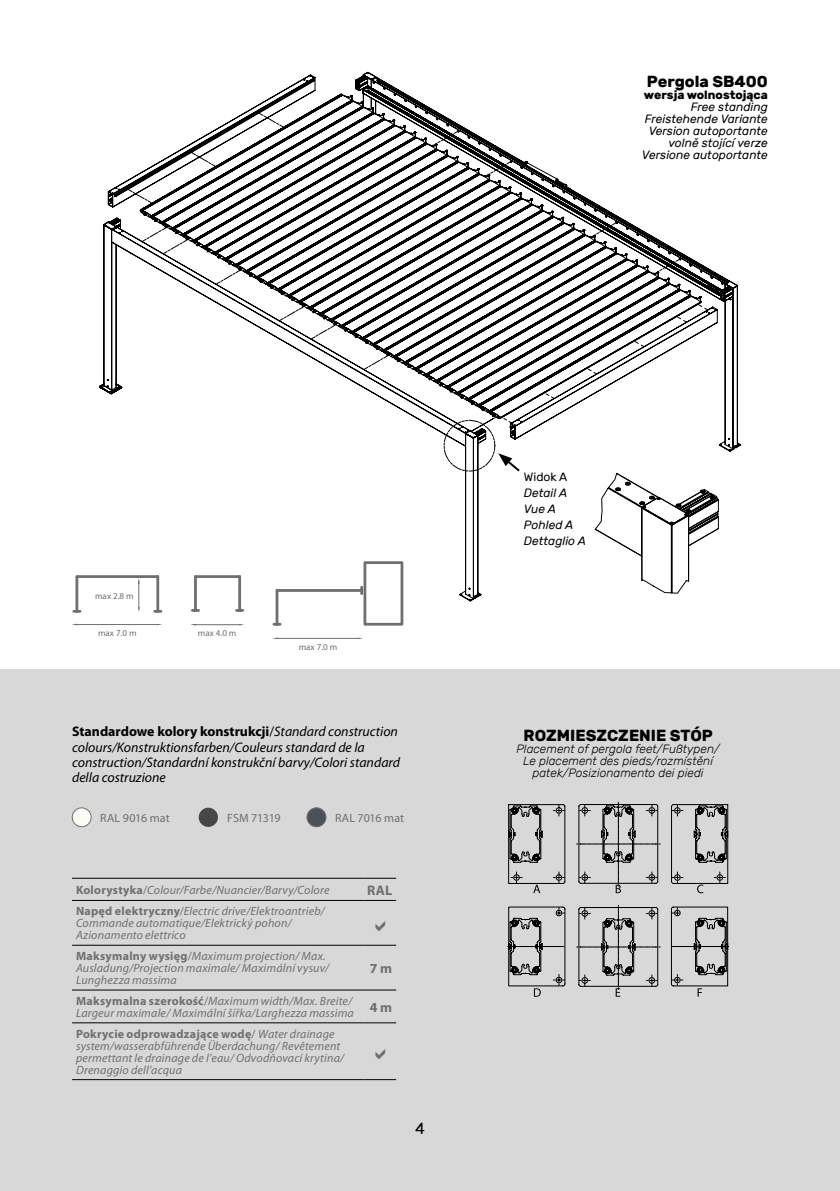
<style>
.page{position:relative;width:840px;height:1191px;background:#fff}
.page>*{position:absolute;margin:0;border:0;box-sizing:border-box;transform-origin:0 0}
.t1{font:700 16px "Rubik";color:#000}
.t2{font:16px "Rubik";color:#000}
.t3{font:italic 13.8px/15.2px "Myriad Pro";color:#000}
.t4{font:700 13.8px "Myriad Pro";color:#706f6f}
.t5{font:italic 12px/12px "Myriad Pro";letter-spacing:.015em;color:#706f6f}
.t6{font:italic 12px/12px "Rubik";color:#000;text-align:right}
.t7{font:italic 300 12px/12px "Rubik";color:#000;text-align:center}
.t8{font:12px "Myriad Pro";letter-spacing:.005em;color:#706f6f}
.t9{font:700 12px "Rubik";color:#000}
.t10{font:12px "Myriad Pro";letter-spacing:-.025em;color:#706f6f}
.t11{font:12px "Rubik";color:#000}
.t12{font:9px "Myriad Pro";color:#706f6f}
.s1{font-weight:700;font-style:normal}
.s2{font-style:normal}
</style>
<div class="page">
<div style="left:0;top:669px;width:839px;height:522px;background:#d8d8d8"></div>
<hr style="left:72px;top:878px;width:291px;height:1px;background:#000">
<hr style="left:363px;top:878px;width:33px;height:1px;background:#000">
<hr style="left:72px;top:900px;width:291px;height:1px;background:#000">
<hr style="left:363px;top:900px;width:33px;height:1px;background:#000">
<hr style="left:72px;top:945px;width:291px;height:1px;background:#000">
<hr style="left:363px;top:945px;width:33px;height:1px;background:#000">
<hr style="left:72px;top:989px;width:291px;height:1px;background:#000">
<hr style="left:363px;top:989px;width:33px;height:1px;background:#000">
<hr style="left:72px;top:1022px;width:291px;height:1px;background:#000">
<hr style="left:363px;top:1022px;width:33px;height:1px;background:#000">
<hr style="left:72px;top:1079px;width:291px;height:1px;background:#000">
<hr style="left:363px;top:1079px;width:33px;height:1px;background:#000">
<img style="left:72px;top:807px;width:19px;height:20px;border-radius:10px">
<div style="left:72px;top:807px;width:19px;height:20px;border:1px solid #706f6f;border-radius:50%"></div>
<img style="left:307px;top:807px;width:19px;height:20px;border-radius:10px">
<div style="left:307px;top:807px;width:19px;height:20px;border:1px solid #706f6f;border-radius:50%"></div>
<img style="left:198px;top:807px;width:20px;height:20px;border-radius:10px">
<svg style="left:508px;top:804px;width:57px;height:89px"></svg>
<svg style="left:576px;top:802px;width:84px;height:91px"></svg>
<svg style="left:671px;top:804px;width:56px;height:89px"></svg>
<svg style="left:507px;top:905px;width:222px;height:91px"></svg>
<svg style="left:99px;top:71px;width:642px;height:531px"></svg>
<svg style="left:111px;top:94px;width:590px;height:353px"></svg>
<svg style="left:680px;top:101px;width:20px;height:296px"></svg>
<svg style="left:140px;top:93px;width:540px;height:379px"></svg>
<hr style="left:195px;top:575px;width:44px;height:3px;background:#706f6f">
<hr style="left:238px;top:576px;width:3px;height:34px;background:#706f6f">
<svg style="left:236px;top:609px;width:7px;height:3px"></svg>
<svg style="left:192px;top:609px;width:6px;height:3px"></svg>
<hr style="left:194px;top:576px;width:3px;height:34px;background:#706f6f">
<hr style="left:195px;top:624px;width:45px;height:1px;background:#706f6f">
<svg style="left:138px;top:578px;width:1px;height:34px"></svg>
<hr style="left:77px;top:575px;width:81px;height:3px;background:#706f6f">
<svg style="left:155px;top:610px;width:6px;height:3px"></svg>
<svg style="left:74px;top:610px;width:6px;height:3px"></svg>
<hr style="left:156px;top:576px;width:3px;height:35px;background:#706f6f">
<hr style="left:75px;top:576px;width:3px;height:35px;background:#706f6f">
<hr style="left:77px;top:624px;width:81px;height:1px;background:#706f6f">
<div style="left:363px;top:561px;width:40px;height:64px;border:3px solid #706f6f"></div>
<hr style="left:277px;top:589px;width:84px;height:3px;background:#706f6f">
<hr style="left:275px;top:590px;width:3px;height:34px;background:#706f6f">
<svg style="left:360px;top:587px;width:3px;height:6px"></svg>
<hr style="left:277px;top:638px;width:82px;height:1px;background:#706f6f">
<h1 class="t1" style="left:646px;top:72px;width:122px">Pergola SB400</h1>
<p class="t9" style="left:643px;top:88px;width:125px">wersja wolnostojąca</p>
<p class="t6" style="left:641px;top:101px;width:127px">Free standing<br>Freistehende Variante<br>Version autoportante volně stojící verze<br>Versione autoportante</p>
<p class="t12" style="left:95px;top:590px;width:40px">max 2.8 m</p>
<p class="t12" style="left:98px;top:627px;width:40px">max 7.0 m</p>
<p class="t12" style="left:198px;top:627px;width:40px">max 4.0 m</p>
<p class="t12" style="left:298px;top:641px;width:40px">max 7.0 m</p>
<p class="t3" style="left:72px;top:724px;width:329px"><span class="s1">Standardowe kolory konstrukcji</span><span class="s2">/</span>Standard construction colours/Konstruktionsfarben/Couleurs standard de la construction/Standardní konstrukční barvy/Colori standard della costruzione</p>
<p class="t8" style="left:100px;top:811px;width:71px">RAL 9016 mat</p>
<p class="t10" style="left:227px;top:811px;width:55px">FSM 71319</p>
<p class="t8" style="left:335px;top:811px;width:71px">RAL 7016 mat</p>
<p class="t5" style="left:76px;top:883px;width:255px"><span class="s1">Kolorystyka</span><span class="s2">/</span>Colour/Farbe/Nuancier/Barvy/Colore</p>
<p class="t4" style="left:367px;top:881px;width:27px">RAL</p>
<p class="t5" style="left:76px;top:905px;width:250px"><span class="s1">Napęd elektryczny</span><span class="s2">/</span>Electric drive/Elektroantrieb/<br>Commande automatique/Elektrický pohon/<br>Azionamento elettrico</p>
<p class="t5" style="left:76px;top:950px;width:254px"><span class="s1">Maksymalny wysięg</span><span class="s2">/</span>Maximum projection/ Max.<br>Ausladung/Projection maximale/ Maximální vysuv/<br>Lunghezza massima</p>
<p class="t4" style="left:369px;top:959px;width:24px">7 m</p>
<p class="t5" style="left:76px;top:994px;width:317px"><span class="s1">Maksymalna szerokość</span><span class="s2">/</span>Maximum width/Max. Breite/<br>Largeur maximale/ Maximální šířka/Larghezza massima <sup>4</sup> <sup>m</sup></p>
<p class="t5" style="left:76px;top:1027px;width:269px"><span class="s1">Pokrycie odprowadzające wodę</span><span class="s2">/</span> Water drainage system/wasserabführende Überdachung/ Revêtement permettant le drainage de l’eau/ Odvodňovací krytina/ Drenaggio dell’acqua</p>
<h1 class="t2" style="left:415px;top:1119px;width:11px">4</h1>
<p class="t11" style="left:523px;top:470px;width:45px">Widok A</p>
<p class="t6" style="left:523px;top:485px;width:64px;line-height:16px;text-align:left">Detail A<br>Vue A<br>Pohled A<br>Dettaglio A</p>
<h1 class="t1" style="left:523px;top:726px;width:191px">ROZMIESZCZENIE STÓP</h1>
<p class="t7" style="left:516px;top:743px;width:205px">Placement of pergola feet/Fußtypen/<br>Le placement des pieds/rozmístění patek/Posizionamento dei piedi</p>
</div>
